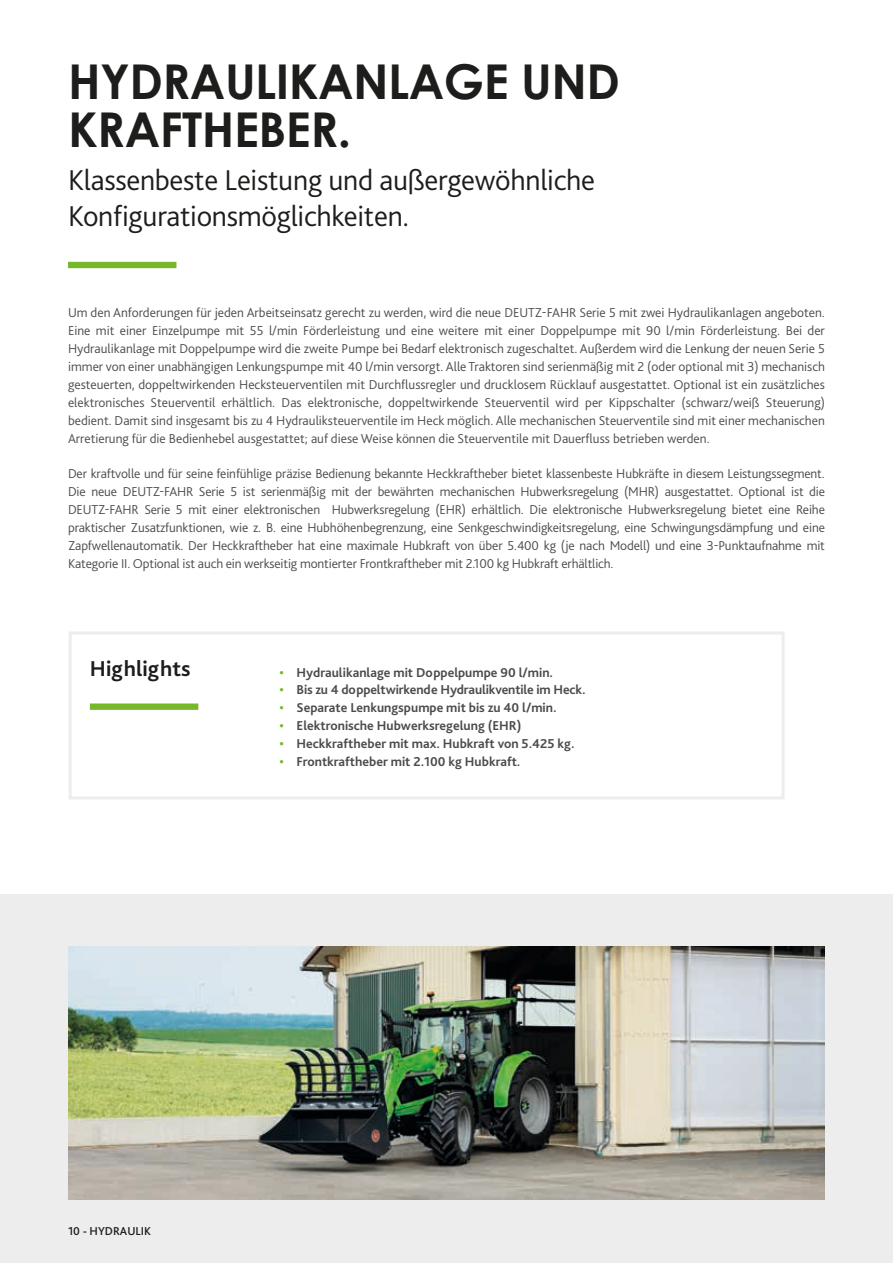
<style>
.page{position:relative;width:893px;height:1263px;background:#fff}
.page>*{position:absolute;margin:0;border:0;box-sizing:border-box;transform-origin:0 0}
.t1{font:700 48px/48px "Century Gothic";letter-spacing:-.01em;color:#1d1d1b}
.t2{font:300 30px/36px "Bliss Pro";letter-spacing:-.01em;color:#1d1d1b}
.t3{font:700 22.5px "Bliss Pro";color:#1d1d1b}
.t4{font:300 13.5px/18px "Bliss Pro";letter-spacing:-.01em;color:#4b4b4a;text-align:justify}
.t5{font:700 13.5px "Bliss Pro";color:#4b4b4a}
.t6{font:500 12px "Bliss Pro";color:#1d1d1b}
.s1{color:#76b82a}
</style>
<div class="page">
<div style="left:0;top:895px;width:893px;height:368px;background:#ededed"></div>
<img style="left:68px;top:946px;width:757px;height:253px">
<hr style="left:892px;top:0;width:1px;height:895px;background:#e4e4e3">
<div style="left:69px;top:631px;width:715px;height:168px;background:#fff;border:3px solid #ededed"></div>
<div style="left:90px;top:703px;width:108px;height:7px;background:#76b82a"></div>
<div style="left:68px;top:262px;width:108px;height:6px;background:#76b82a"></div>
<h1 class="t1" style="left:68px;top:55px;width:553px">HYDRAULIKANLAGE UND<br>KRAFTHEBER.</h1>
<h2 class="t2" style="left:68px;top:162px;width:529px">Klassenbeste Leistung und außergewöhnliche<br>Konfigurationsmöglichkeiten.</h2>
<p class="t4" style="left:68px;top:304px;width:758px">Um den Anforderungen für jeden Arbeitseinsatz gerecht zu werden, wird die neue DEUTZ-FAHR Serie 5 mit zwei Hydraulikanlagen angeboten.<br>Eine mit einer Einzelpumpe mit 55 l/min Förderleistung und eine weitere mit einer Doppelpumpe mit 90 l/min Förderleistung. Bei der Hydraulikanlage mit Doppelpumpe wird die zweite Pumpe bei Bedarf elektronisch zugeschaltet. Außerdem wird die Lenkung der neuen Serie 5 immer von einer unabhängigen Lenkungspumpe mit 40 l/min versorgt. Alle Traktoren sind serienmäßig mit 2 (oder optional mit 3) mechanisch gesteuerten, doppeltwirkenden Hecksteuerventilen mit Durchflussregler und drucklosem Rücklauf ausgestattet. Optional ist ein zusätzliches elektronisches Steuerventil erhältlich. Das elektronische, doppeltwirkende Steuerventil wird per Kippschalter (schwarz/weiß Steuerung) bedient. Damit sind insgesamt bis zu 4 Hydrauliksteuerventile im Heck möglich. Alle mechanischen Steuerventile sind mit einer mechanischen Arretierung für die Bedienhebel ausgestattet; auf diese Weise können die Steuerventile mit Dauerfluss betrieben werden.</p>
<p class="t4" style="left:68px;top:464px;width:758px">Der kraftvolle und für seine feinfühlige präzise Bedienung bekannte Heckkraftheber bietet klassenbeste Hubkräfte in diesem Leistungssegment.<br>Die neue DEUTZ-FAHR Serie 5 ist serienmäßig mit der bewährten mechanischen Hubwerksregelung (MHR) ausgestattet. Optional ist die DEUTZ-FAHR Serie 5 mit einer elektronischen Hubwerksregelung (EHR) erhältlich. Die elektronische Hubwerksregelung bietet eine Reihe praktischer Zusatzfunktionen, wie z. B. eine Hubhöhenbegrenzung, eine Senkgeschwindigkeitsregelung, eine Schwingungsdämpfung und eine Zapfwellenautomatik. Der Heckkraftheber hat eine maximale Hubkraft von über 5.400 kg (je nach Modell) und eine 3-Punktaufnahme mit Kategorie II. Optional ist auch ein werkseitig montierter Frontkraftheber mit 2.100 kg Hubkraft erhältlich.</p>
<h3 class="t3" style="left:90px;top:655px;width:102px">Highlights</h3>
<p class="t5" style="left:280px;top:664px;width:275px"><span class="s1">•</span> Hydraulikanlage mit Doppelpumpe 90 l/min.</p>
<p class="t5" style="left:280px;top:681px;width:307px"><span class="s1">•</span> Bis zu 4 doppeltwirkende Hydraulikventile im Heck.</p>
<p class="t5" style="left:280px;top:699px;width:279px"><span class="s1">•</span> Separate Lenkungspumpe mit bis zu 40 l/min.</p>
<p class="t5" style="left:280px;top:717px;width:243px"><span class="s1">•</span> Elektronische Hubwerksregelung (EHR)</p>
<p class="t5" style="left:280px;top:735px;width:296px"><span class="s1">•</span> Heckkraftheber mit max. Hubkraft von 5.425 kg.</p>
<p class="t5" style="left:280px;top:753px;width:242px"><span class="s1">•</span> Frontkraftheber mit 2.100 kg Hubkraft.</p>
<p class="t6" style="left:68px;top:1223px;width:85px">10 - HYDRAULIK</p>
</div>
